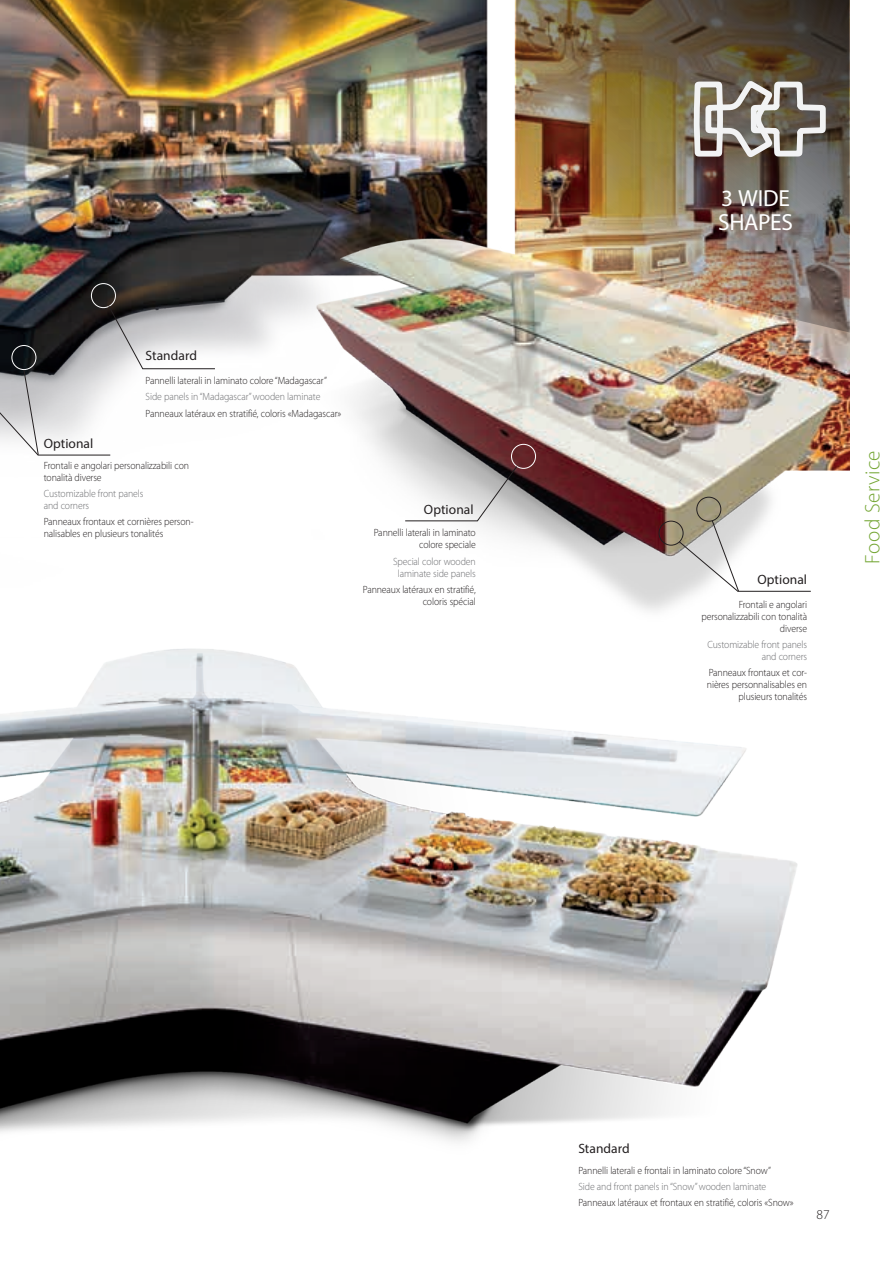
<style>
.page{position:relative;width:893px;height:1263px;background:#fff}
.page>*{position:absolute;margin:0;border:0;box-sizing:border-box;transform-origin:0 0}
.t1{font:23.4px/23.4px "Myriad Pro";letter-spacing:-.01em;color:#fff}
.t2{font:300 21px "Myriad Pro";letter-spacing:.025em;color:#73a532}
.t3{font:13.5px "Myriad Pro";letter-spacing:.005em;color:#231f20}
.t4{font:300 13.5px "Myriad Pro";color:#231f20}
.t5{font:300 10.5px/12px "Myriad Pro";letter-spacing:-.01em;color:#231f20;text-align:right;scale:.93 1}
.t6{font:300 10.5px/12px "Myriad Pro";letter-spacing:-.01em;color:#6c6d70;text-align:right;scale:.93 1}
</style>
<div class="page">
<img style="left:149px;top:0;width:92px;height:351px">
<img style="left:0;top:0;width:149px;height:305px">
<img style="left:241px;top:0;width:609px;height:573px">
<div style="left:511px;top:444px;width:25px;height:25px;border:1px solid #fff;border-radius:50%"></div>
<div style="left:659px;top:521px;width:24px;height:24px;border:1px solid #231f20;border-radius:50%"></div>
<div style="left:696px;top:497px;width:25px;height:25px;border:1px solid #231f20;border-radius:50%"></div>
<div style="left:91px;top:283px;width:25px;height:25px;border:1px solid #fff;border-radius:50%"></div>
<svg style="left:404px;top:466px;width:114px;height:56px"></svg>
<svg style="left:0;top:305px;width:216px;height:151px"></svg>
<svg style="left:678px;top:520px;width:133px;height:53px"></svg>
<img style="left:0;top:573px;width:811px;height:569px">
<img style="left:516px;top:0;width:334px;height:333px">
<svg style="left:694px;top:43px;width:135px;height:116px"></svg>
<p class="t3" style="left:146px;top:347px;width:53px">Standard</p>
<p class="t3" style="left:44px;top:435px;width:51px">Optional</p>
<p class="t5" style="left:146px;top:375px;width:196px">Pannelli laterali in laminato colore “Madagascar”</p>
<p class="t6" style="left:146px;top:391px;width:189px">Side panels in “Madagascar” wooden laminate</p>
<p class="t5" style="left:146px;top:407px;width:212px">Panneaux latéraux en stratifié, coloris «Madagascar»</p>
<p class="t5" style="left:44px;top:459px;width:158px;text-align:left">Frontali e angolari personalizzabili con tonalità diverse</p>
<p class="t6" style="left:44px;top:487px;width:109px;text-align:left">Customizable front panels and corners</p>
<p class="t5" style="left:44px;top:516px;width:163px;text-align:left">Panneaux frontaux et cornières person&shy;nalisables en plusieurs tonalités</p>
<p class="t3" style="left:424px;top:501px;width:51px">Optional</p>
<p class="t5" style="left:374px;top:527px;width:111px">Pannelli laterali in laminato colore speciale</p>
<p class="t6" style="left:393px;top:555px;width:90px;text-align:center">Special color wooden laminate side panels</p>
<p class="t5" style="left:363px;top:584px;width:123px">Panneaux latéraux en stratifié, coloris spécial</p>
<h1 class="t1" style="left:718px;top:186px;width:76px">3 WIDE<br>SHAPES</h1>
<p class="t3" style="left:757px;top:571px;width:51px">Optional</p>
<p class="t5" style="left:701px;top:598px;width:115px">Frontali e angolari personalizzabili con tonalità diverse</p>
<p class="t6" style="left:707px;top:639px;width:109px">Customizable front panels and corners</p>
<p class="t5" style="left:707px;top:667px;width:109px">Panneaux frontaux et cor&shy;nières personnalisables en plusieurs tonalités</p>
<h2 class="t2" style="left:861px;top:564px;width:115px;rotate:-90deg">Food Service</h2>
<p class="t3" style="left:578px;top:1140px;width:53px">Standard</p>
<p class="t5" style="left:578px;top:1164px;width:209px">Pannelli laterali e frontali in laminato colore “Snow”</p>
<p class="t6" style="left:578px;top:1181px;width:204px">Side and front panels in “Snow” wooden laminate</p>
<p class="t5" style="left:578px;top:1197px;width:233px">Panneaux latéraux et frontaux en stratifié, coloris «Snow»</p>
<p class="t4" style="left:816px;top:1207px;width:15px">87</p>
</div>
